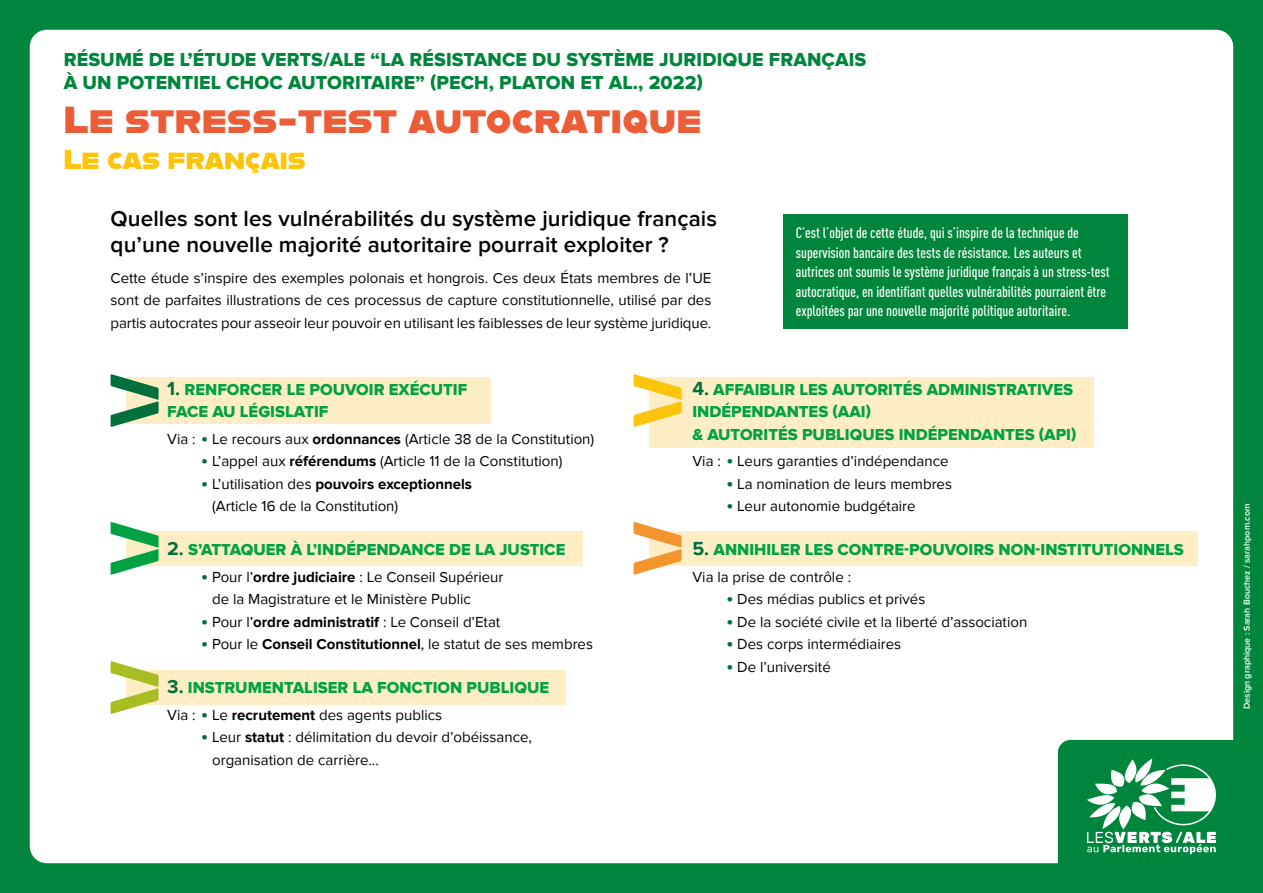
<style>
.page{position:relative;width:1263px;height:893px;background:#00863c}
.page>*{position:absolute;margin:0;border:0;box-sizing:border-box;transform-origin:0 0}
.t1{font:37.5px "Alfarn";letter-spacing:.01em;color:#eb5c37}
.t2{font:27px "Alfarn";color:#fdc40a}
.t3{font:600 22.5px/25.5px "Proxima Nova";letter-spacing:.005em;color:#000}
.t4{font:19.5px/22.5px "Proxima Nova Extrabld";letter-spacing:.005em;color:#00863c}
.t5{font:16.5px/22.5px "Proxima Nova Extrabld";color:#00a244}
.t6{font:15px/22.5px "Proxima Nova";color:#000}
.t7{font:500 condensed 15px/19.5px "DINOT";color:#fff}
.t8{font:600 9px "Proxima Nova";color:#fff}
.s1{font-family:"Proxima Nova";font-weight:700;font-size:19.5px;color:#00703c}
.s2{font-weight:700;font-size:19.5px;color:#00703c}
.s3{font-weight:700}
</style>
<div class="page">
<div style="left:30px;top:30px;width:1203px;height:833px;background:#fff;border-radius:17px"></div>
<div style="left:127px;top:377px;width:364px;height:47px;background:#ffedc6"></div>
<div style="left:650px;top:377px;width:444px;height:70px;background:#ffedc6"></div>
<div style="left:127px;top:531px;width:456px;height:34px;background:#ffedc6"></div>
<div style="left:650px;top:531px;width:548px;height:34px;background:#ffedc6"></div>
<div style="left:127px;top:671px;width:439px;height:34px;background:#ffedc6"></div>
<svg style="left:111px;top:374px;width:48px;height:53px"></svg>
<svg style="left:634px;top:374px;width:48px;height:53px"></svg>
<svg style="left:111px;top:522px;width:48px;height:53px"></svg>
<svg style="left:634px;top:522px;width:48px;height:53px"></svg>
<svg style="left:111px;top:661px;width:48px;height:53px"></svg>
<div style="left:783px;top:214px;width:344px;height:115px;background:#00863c"></div>
<svg style="left:1058px;top:740px;width:175px;height:123px"></svg>
<h3 class="t4" style="left:64px;top:49px;width:804px">RÉSUMÉ DE L’ÉTUDE VERTS/ALE “LA RÉSISTANCE DU SYSTÈME JURIDIQUE FRANÇAIS<br>À UN POTENTIEL CHOC AUTORITAIRE” (PECH, PLATON ET AL., 2022)</h3>
<h1 class="t1" style="left:64px;top:98px;width:639px">Le stress-test autocratique</h1>
<h2 class="t2" style="left:64px;top:144px;width:244px">Le cas français</h2>
<h3 class="t3" style="left:111px;top:206px;width:608px">Quelles sont les vulnérabilités du système juridique français qu’une nouvelle majorité autoritaire pourrait exploiter ?</h3>
<p class="t6" style="left:111px;top:267px;width:602px;text-align:justify">Cette étude s’inspire des exemples polonais et hongrois. Ces deux États membres de l’UE sont de parfaites illustrations de ces processus de capture constitutionnelle, utilisé par des partis autocrates pour asseoir leur pouvoir en utilisant les faiblesses de leur système juridique.</p>
<p class="t7" style="left:796px;top:223px;width:315px">C’est l’objet de cette étude, qui s’inspire de la technique de supervision bancaire des tests de résistance. Les auteurs et autrices ont soumis le système juridique français à un stress-test autocratique, en identifiant quelles vulnérabilités pourraient être exploitées par une nouvelle majorité politique autoritaire.</p>
<p class="t5" style="left:167px;top:378px;width:302px"><span class="s1">1.</span> RENFORCER LE POUVOIR EXÉCUTIF<br>FACE AU LÉGISLATIF</p>
<p class="t6" style="left:167px;top:428px;width:428px">Via : <span class="s2">•</span> Le recours aux <span class="s3">ordonnances</span> (Article 38 de la Constitution)</p>
<p class="t6" style="left:201px;top:450px;width:363px"><span class="s2">•</span> L’appel aux <span class="s3">référendums</span> (Article 11 de la Constitution)</p>
<p class="t6" style="left:212px;top:473px;width:261px;text-indent:-11px"><span class="s2">•</span> L’utilisation des <span class="s3">pouvoirs exceptionnels </span>(Article 16 de la Constitution)</p>
<p class="t5" style="left:167px;top:539px;width:400px"><span class="s1">2.</span> S’ATTAQUER À L’INDÉPENDANCE DE LA JUSTICE</p>
<p class="t6" style="left:212px;top:566px;width:293px;text-indent:-11px"><span class="s2">•</span> Pour l’<span class="s3">ordre judiciaire</span> : Le Conseil Supérieur de la Magistrature et le Ministère Public</p>
<p class="t6" style="left:201px;top:611px;width:301px"><span class="s2">•</span> Pour l’<span class="s3">ordre administratif</span> : Le Conseil d’Etat</p>
<p class="t6" style="left:201px;top:633px;width:393px"><span class="s2">•</span> Pour le <span class="s3">Conseil Constitutionnel</span>, le statut de ses membres</p>
<p class="t5" style="left:167px;top:677px;width:383px"><span class="s1">3.</span> INSTRUMENTALISER LA FONCTION PUBLIQUE</p>
<p class="t6" style="left:167px;top:704px;width:276px">Via : <span class="s2">•</span> Le <span class="s3">recrutement</span> des agents publics</p>
<p class="t6" style="left:212px;top:726px;width:321px;text-indent:-11px"><span class="s2">•</span> Leur <span class="s3">statut</span> : délimitation du devoir d’obéissance, organisation de carrière...</p>
<p class="t5" style="left:692px;top:378px;width:385px"><span class="s1">4.</span> AFFAIBLIR LES AUTORITÉS ADMINISTRATIVES<br>INDÉPENDANTES (AAI)<br>&amp; AUTORITÉS PUBLIQUES INDÉPENDANTES (API)</p>
<p class="t6" style="left:692px;top:450px;width:258px">Via : <span class="s2">•</span> Leurs garanties d’indépendance</p>
<p class="t6" style="left:726px;top:473px;width:227px"><span class="s2">•</span> La nomination de leurs membres</p>
<p class="t6" style="left:726px;top:495px;width:191px"><span class="s2">•</span> Leur autonomie budgétaire</p>
<p class="t5" style="left:692px;top:539px;width:493px"><span class="s1">5.</span> ANNIHILER LES CONTRE-POUVOIRS NON-INSTITUTIONNELS</p>
<p class="t6" style="left:692px;top:566px;width:160px">Via la prise de contrôle :</p>
<p class="t6" style="left:726px;top:588px;width:200px"><span class="s2">•</span> Des médias publics et privés</p>
<p class="t6" style="left:726px;top:611px;width:302px"><span class="s2">•</span> De la société civile et la liberté d’association</p>
<p class="t6" style="left:726px;top:633px;width:176px"><span class="s2">•</span> Des corps intermédiaires</p>
<p class="t6" style="left:726px;top:656px;width:106px"><span class="s2">•</span> De l’université</p>
<p class="t8" style="left:1242px;top:709px;width:207px;rotate:-90deg">Design graphique : Sarah Bouchez / sarahpom.com</p>
</div>
